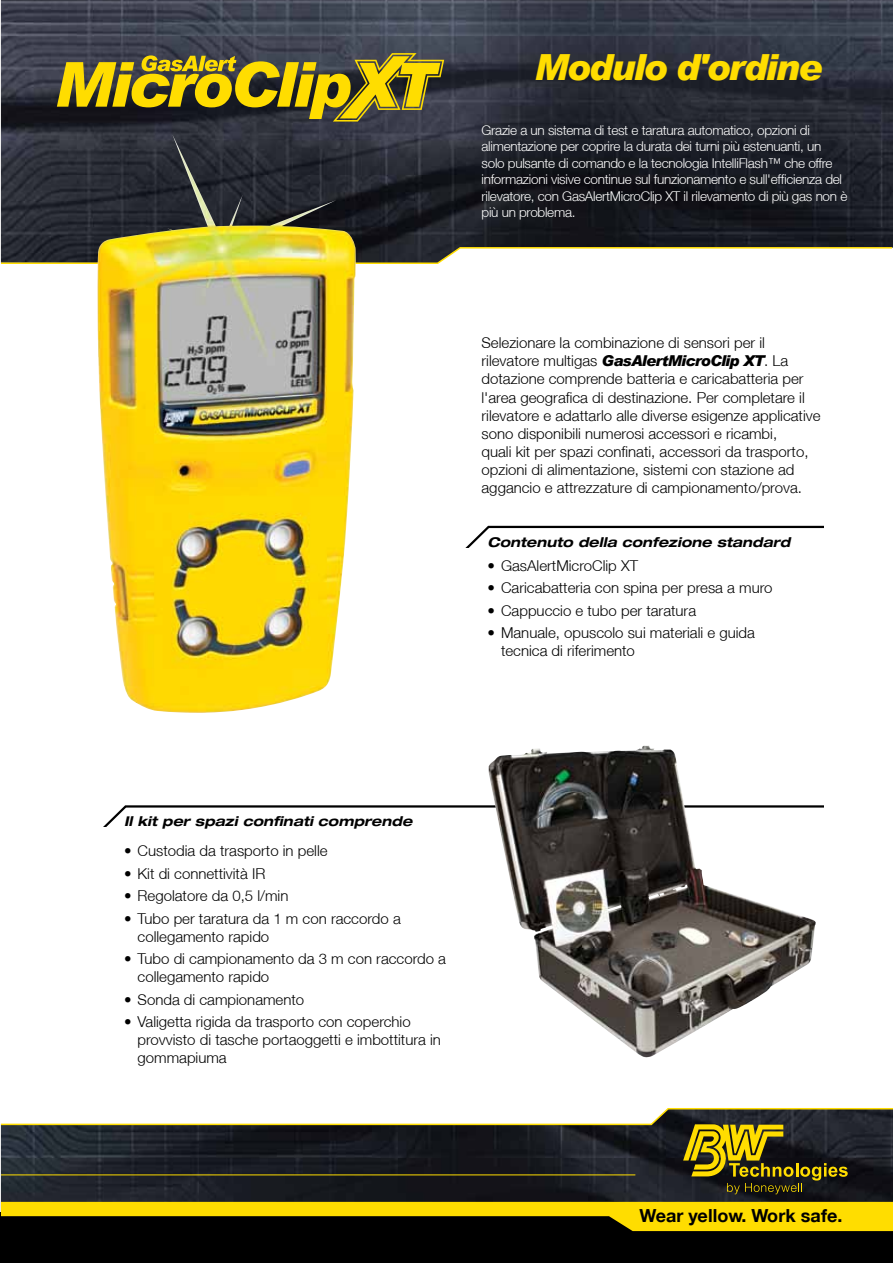
<style>
.page{position:relative;width:893px;height:1263px;background:#fff}
.page>*{position:absolute;margin:0;border:0;box-sizing:border-box;transform-origin:0 0}
.t1{font:italic 900 36px "Arial";letter-spacing:-.05em;color:#fd0}
.t2{font:700 18px "Helvetica Neue LT";color:#000}
.t3{font:300 15px/18px "Helvetica Neue LT";color:#000}
.t4{font:300 13.5px/16.5px "Helvetica Neue LT";letter-spacing:-.02em;color:#fff}
.t5{font:italic 700 expanded 13.5px "Helvetica Neue";color:#000}
.s1{font-family:"Arial";font-weight:900;font-style:italic}
</style>
<div class="page">
<img style="left:1px;top:0;width:892px;height:246px">
<svg style="left:0;top:246px;width:893px;height:18px"></svg>
<img style="left:1px;top:1194px;width:892px;height:8px">
<div style="left:1px;top:1213px;width:892px;height:50px;background:#000"></div>
<svg style="left:0;top:1108px;width:893px;height:86px;background:#4b4b42"></svg>
<hr style="left:1px;top:1174px;width:634px;height:1px;background:#fd0">
<svg style="left:1px;top:1202px;width:892px;height:29px"></svg>
<svg style="left:466px;top:525px;width:358px;height:22px"></svg>
<svg style="left:104px;top:805px;width:720px;height:21px"></svg>
<img style="left:489px;top:745px;width:327px;height:313px">
<svg style="left:57px;top:53px;width:387px;height:69px;background:#857822"></svg>
<img style="left:97px;top:135px;width:259px;height:578px">
<h1 class="t1" style="left:535px;top:45px;width:289px">Modulo d'ordine</h1>
<p class="t4" style="left:482px;top:122px;width:367px">Grazie a un sistema di test e taratura automatico, opzioni di alimentazione per coprire la durata dei turni più estenuanti, un solo pulsante di comando e la tecnologia IntelliFlash™ che offre informazioni visive continue sul funzionamento e sull'efficienza del rilevatore, con GasAlertMicroClip XT il rilevamento di più gas non è più un problema.</p>
<p class="t3" style="left:482px;top:334px;width:341px">Selezionare la combinazione di sensori per il rilevatore multigas <span class="s1">GasAlertMicroClip XT</span>. La dotazione comprende batteria e caricabatteria per l'area geografica di destinazione. Per completare il rilevatore e adattarlo alle diverse esigenze applicative sono disponibili numerosi accessori e ricambi,<br>quali kit per spazi confinati, accessori da trasporto, opzioni di alimentazione, sistemi con stazione ad aggancio e attrezzature di campionamento/prova.</p>
<p class="t5" style="left:488px;top:533px;width:304px">Contenuto della confezione standard</p>
<p class="t3" style="left:488px;top:556px;width:152px">• GasAlertMicroClip XT</p>
<p class="t3" style="left:488px;top:579px;width:286px">• Caricabatteria con spina per presa a muro</p>
<p class="t3" style="left:488px;top:601px;width:210px">• Cappuccio e tubo per taratura</p>
<p class="t3" style="left:501px;top:624px;width:255px;text-indent:-14px">• Manuale, opuscolo sui materiali e guida tecnica di riferimento</p>
<p class="t5" style="left:124px;top:813px;width:290px">Il kit per spazi confinati comprende</p>
<p class="t3" style="left:124px;top:841px;width:205px">• Custodia da trasporto in pelle</p>
<p class="t3" style="left:124px;top:864px;width:143px">• Kit di connettività IR</p>
<p class="t3" style="left:124px;top:886px;width:166px">• Regolatore da 0,5 l/min</p>
<p class="t3" style="left:138px;top:909px;width:265px;text-indent:-13px">• Tubo per taratura da 1 m con raccordo a collegamento rapido</p>
<p class="t3" style="left:138px;top:949px;width:310px;text-indent:-13px">• Tubo di campionamento da 3 m con raccordo a collegamento rapido</p>
<p class="t3" style="left:124px;top:990px;width:182px">• Sonda di campionamento</p>
<p class="t3" style="left:138px;top:1012px;width:305px;text-indent:-13px">• Valigetta rigida da trasporto con coperchio provvisto di tasche portaoggetti e imbottitura in gommapiuma</p>
<p class="t2" style="left:639px;top:1204px;width:204px">Wear yellow. Work safe.</p>
</div>
